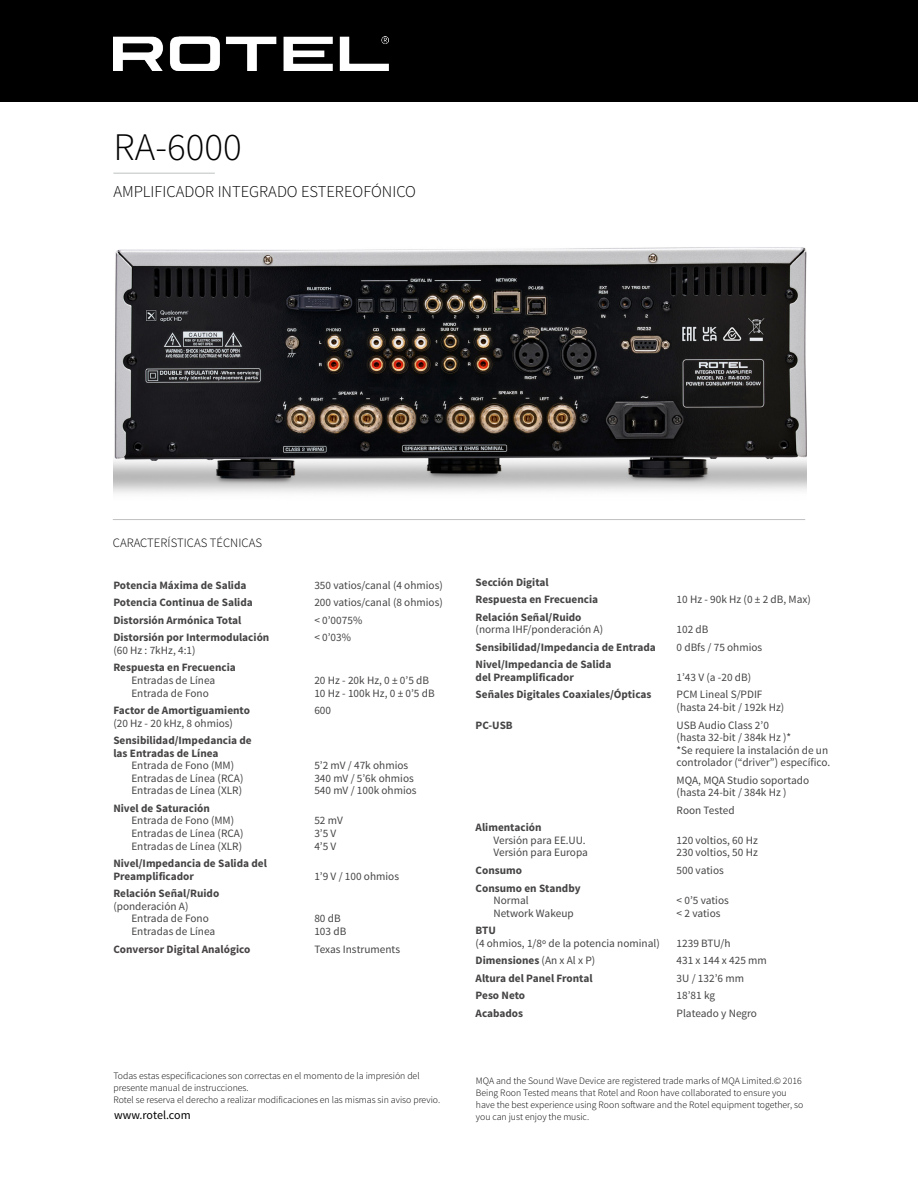
<style>
.page{position:relative;width:918px;height:1188px;background:#fff}
.page>*{position:absolute;margin:0;border:0;box-sizing:border-box;transform-origin:0 0}
.t1{font:300 39px "Source Sans Pro";color:#000}
.t2{font:300 16.5px "Source Sans Pro";color:#000}
.body_copy{font:300 12.75px "Source Sans Pro";color:#000}
.body_copy-2{font:12px "Source Sans Pro";color:#000}
.Specs{font:11.25px/12.6px "Source Sans Pro";color:#464444}
.Specs-2{font:700 11.25px/12.6px "Source Sans Pro";color:#464444}
.Specs-3{font:700 11.25px "Source Sans Pro";color:#474344}
.body_copy-3{font:300 9.75px/12px "Source Sans Pro";color:#000}
.s1{font-weight:400}
.s2{font-weight:700}
</style>
<div class="page">
<hr style="left:113px;top:173px;width:102px;height:1px;background:#bfc0c1">
<div style="left:0;top:0;width:918px;height:102px;background:#000"></div>
<img style="left:113px;top:37px;width:275px;height:34px">
<hr style="left:113px;top:519px;width:692px;height:1px;background:#bfc0c1">
<img style="left:113px;top:247px;width:693px;height:246px">
<p class="t1" style="left:113px;top:123px;width:130px">RA-6000</p>
<p class="t2" style="left:113px;top:181px;width:304px">AMPLIFICADOR INTEGRADO ESTEREOFÓNICO</p>
<p class="body_copy" style="left:113px;top:535px;width:151px">CARACTERÍSTICAS TÉCNICAS</p>
<p class="Specs-2" style="left:113px;top:579px;width:135px">Potencia Máxima de Salida</p>
<p class="Specs" style="left:314px;top:579px;width:130px">350 vatios/canal (4 ohmios)</p>
<p class="Specs-2" style="left:113px;top:597px;width:141px">Potencia Continua de Salida</p>
<p class="Specs" style="left:314px;top:596px;width:130px">200 vatios/canal (8 ohmios)</p>
<p class="Specs-2" style="left:113px;top:614px;width:130px">Distorsión Armónica Total</p>
<p class="Specs" style="left:314px;top:614px;width:49px">&lt; 0’0075%</p>
<p class="Specs-2" style="left:113px;top:632px;width:157px">Distorsión por Intermodulación</p>
<p class="Specs" style="left:314px;top:632px;width:38px">&lt; 0’03%</p>
<p class="Specs" style="left:113px;top:644px;width:84px">(60 Hz : 7kHz, 4:1)</p>
<p class="Specs-2" style="left:113px;top:662px;width:124px;text-align:center">Respuesta en Frecuencia<br><span class="s1">Entradas de Línea</span></p>
<p class="Specs" style="left:314px;top:674px;width:116px">20 Hz - 20k Hz, 0 ± 0’5 dB</p>
<p class="Specs" style="left:131px;top:687px;width:79px">Entrada de Fono</p>
<p class="Specs" style="left:314px;top:687px;width:122px">10 Hz - 100k Hz, 0 ± 0’5 dB</p>
<p class="Specs-2" style="left:113px;top:704px;width:138px">Factor de Amortiguamiento</p>
<p class="Specs" style="left:314px;top:704px;width:18px">600</p>
<p class="Specs" style="left:113px;top:717px;width:121px">(20 Hz - 20 kHz, 8 ohmios)</p>
<p class="Specs-2" style="left:113px;top:735px;width:140px">Sensibilidad/Impedancia de</p>
<p class="Specs-2" style="left:113px;top:747px;width:107px">las Entradas de Línea</p>
<p class="Specs" style="left:131px;top:759px;width:104px">Entrada de Fono (MM)</p>
<p class="Specs" style="left:314px;top:759px;width:95px">5’2 mV / 47k ohmios</p>
<p class="Specs" style="left:131px;top:772px;width:114px">Entradas de Línea (RCA)</p>
<p class="Specs" style="left:314px;top:772px;width:101px">340 mV / 5’6k ohmios</p>
<p class="Specs" style="left:131px;top:785px;width:112px">Entradas de Línea (XLR)</p>
<p class="Specs" style="left:314px;top:785px;width:104px">540 mV / 100k ohmios</p>
<p class="Specs-2" style="left:131px;top:802px;width:104px;text-indent:-18px">Nivel de Saturación<br><span class="s1">Entrada de Fono (MM)</span></p>
<p class="Specs" style="left:314px;top:815px;width:30px">52 mV</p>
<p class="Specs" style="left:131px;top:827px;width:114px">Entradas de Línea (RCA)</p>
<p class="Specs" style="left:314px;top:827px;width:24px">3’5 V</p>
<p class="Specs" style="left:131px;top:840px;width:112px">Entradas de Línea (XLR)</p>
<p class="Specs" style="left:314px;top:840px;width:24px">4’5 V</p>
<p class="Specs-2" style="left:113px;top:857px;width:155px">Nivel/Impedancia de Salida del<br>Preamplificador</p>
<p class="Specs" style="left:314px;top:870px;width:86px">1’9 V / 100 ohmios</p>
<p class="Specs-2" style="left:113px;top:888px;width:107px">Relación Señal/Ruido</p>
<p class="Specs" style="left:113px;top:900px;width:77px">(ponderación A)</p>
<p class="Specs" style="left:131px;top:912px;width:79px">Entrada de Fono</p>
<p class="Specs" style="left:314px;top:912px;width:28px">80 dB</p>
<p class="Specs" style="left:131px;top:925px;width:85px">Entradas de Línea</p>
<p class="Specs" style="left:314px;top:925px;width:33px">103 dB</p>
<p class="Specs-3" style="left:113px;top:942px;width:139px">Conversor Digital Analógico</p>
<p class="Specs" style="left:314px;top:943px;width:87px">Texas Instruments</p>
<p class="body_copy-3" style="left:113px;top:1070px;width:308px">Todas estas especificaciones son correctas en el momento de la impresión del</p>
<p class="body_copy-3" style="left:113px;top:1082px;width:137px">presente manual de instrucciones.</p>
<p class="body_copy-3" style="left:113px;top:1094px;width:328px">Rotel se reserva el derecho a realizar modificaciones en las mismas sin aviso previo.</p>
<p class="body_copy-2" style="left:114px;top:1108px;width:78px">www.rotel.com</p>
<p class="Specs-2" style="left:476px;top:576px;width:75px">Sección Digital</p>
<p class="Specs-2" style="left:476px;top:594px;width:124px">Respuesta en Frecuencia</p>
<p class="Specs" style="left:677px;top:593px;width:136px">10 Hz - 90k Hz (0 ± 2 dB, Max)</p>
<p class="Specs" style="left:476px;top:611px;width:129px"><span class="s2">Relación Señal/Ruido </span>(norma IHF/ponderación A)</p>
<p class="Specs" style="left:677px;top:623px;width:33px">102 dB</p>
<p class="Specs-2" style="left:476px;top:641px;width:182px">Sensibilidad/Impedancia de Entrada</p>
<p class="Specs" style="left:677px;top:641px;width:87px">0 dBfs / 75 ohmios</p>
<p class="Specs-2" style="left:476px;top:659px;width:137px">Nivel/Impedancia de Salida del Preamplificador</p>
<p class="Specs" style="left:677px;top:671px;width:76px">1’43 V (a -20 dB)</p>
<p class="Specs-2" style="left:476px;top:689px;width:177px">Señales Digitales Coaxiales/Ópticas</p>
<p class="Specs" style="left:677px;top:689px;width:109px">PCM Lineal S/PDIF (hasta 24-bit / 192k Hz)</p>
<p class="Specs-2" style="left:476px;top:719px;width:39px">PC-USB</p>
<p class="Specs" style="left:677px;top:719px;width:155px">USB Audio Class 2’0<br>(hasta 32-bit / 384k Hz )*<br>*Se requiere la instalación de un controlador (“driver”) específico.</p>
<p class="Specs" style="left:677px;top:774px;width:134px">MQA, MQA Studio soportado (hasta 24-bit / 384k Hz )</p>
<p class="Specs" style="left:677px;top:804px;width:60px">Roon Tested</p>
<p class="Specs" style="left:494px;top:822px;width:94px;text-indent:-18px"><span class="s2">Alimentación<br></span>Versión para EE.UU.</p>
<p class="Specs" style="left:677px;top:834px;width:83px">120 voltios, 60 Hz</p>
<p class="Specs" style="left:494px;top:847px;width:96px">Versión para Europa</p>
<p class="Specs" style="left:677px;top:847px;width:83px">230 voltios, 50 Hz</p>
<p class="Specs-2" style="left:476px;top:864px;width:48px">Consumo</p>
<p class="Specs" style="left:677px;top:864px;width:49px">500 vatios</p>
<p class="Specs-2" style="left:494px;top:882px;width:88px;text-indent:-18px">Consumo en Standby<br><span class="s1">Normal</span></p>
<p class="Specs" style="left:677px;top:894px;width:54px">&lt; 0’5 vatios</p>
<p class="Specs" style="left:494px;top:907px;width:82px">Network Wakeup</p>
<p class="Specs" style="left:677px;top:907px;width:45px">&lt; 2 vatios</p>
<p class="Specs" style="left:476px;top:924px;width:186px"><span class="s2">BTU<br></span>(4 ohmios, 1/8º de la potencia nominal)</p>
<p class="Specs" style="left:677px;top:937px;width:55px">1239 BTU/h</p>
<p class="Specs-2" style="left:476px;top:955px;width:121px">Dimensiones <span class="s1">(An x Al x P)</span></p>
<p class="Specs" style="left:677px;top:954px;width:92px">431 x 144 x 425 mm</p>
<p class="Specs-2" style="left:476px;top:972px;width:119px">Altura del Panel Frontal</p>
<p class="Specs" style="left:677px;top:972px;width:69px">3U / 132’6 mm</p>
<p class="Specs-2" style="left:476px;top:990px;width:51px">Peso Neto</p>
<p class="Specs" style="left:677px;top:989px;width:40px">18’81 kg</p>
<p class="Specs-2" style="left:476px;top:1007px;width:49px">Acabados</p>
<p class="Specs" style="left:677px;top:1007px;width:82px">Plateado y Negro</p>
<p class="body_copy-3" style="left:476px;top:1075px;width:327px">MQA and the Sound Wave Device are registered trade marks of MQA Limited.© 2016</p>
<p class="body_copy-3" style="left:476px;top:1087px;width:329px">Being Roon Tested means that Rotel and Roon have collaborated to ensure you have the best experience using Roon software and the Rotel equipment together, so you can just enjoy the music.</p>
</div>
